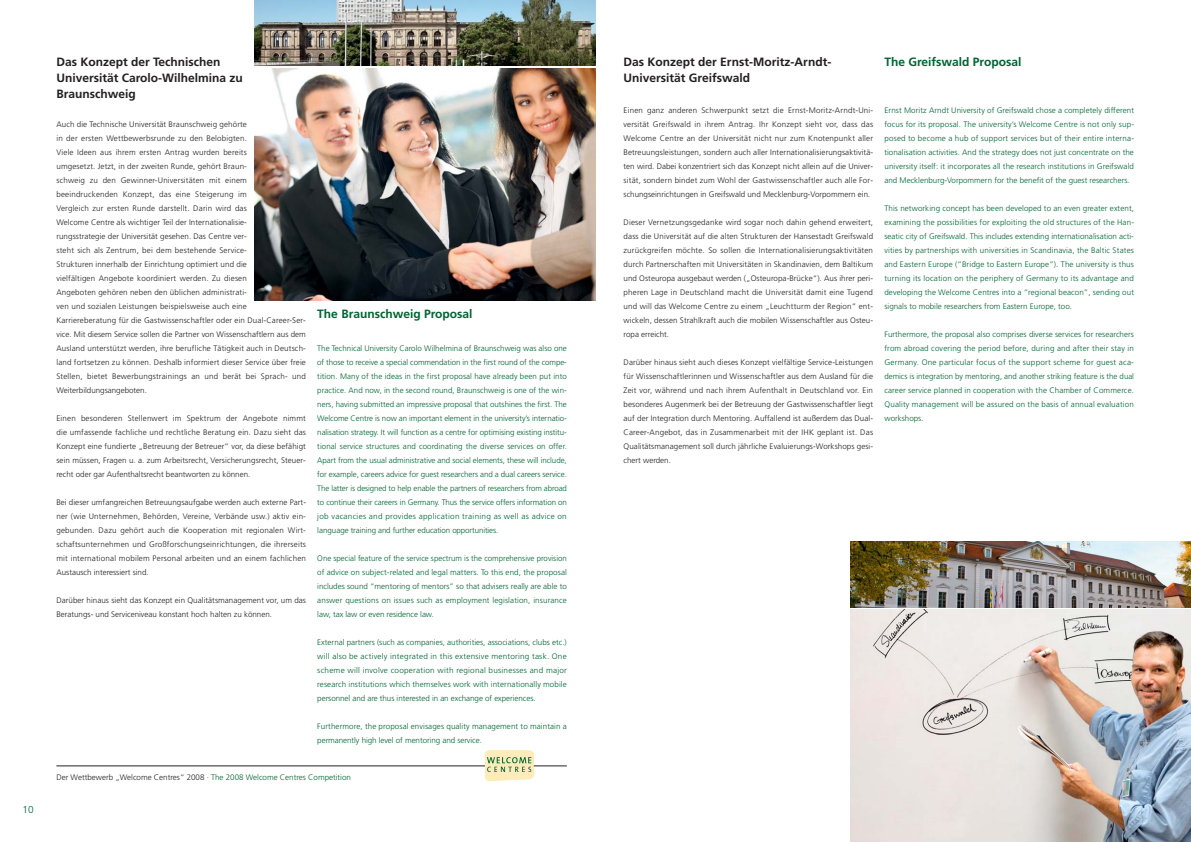
<style>
.page{position:relative;width:1191px;height:842px;background:#fff}
.page>*{position:absolute;margin:0;border:0;box-sizing:border-box;transform-origin:0 0}
.t1{font:700 12px/16px "Frutiger";color:#231f20}
.t2{font:700 12px "Frutiger";color:#006232}
.t3{font:300 10px "Frutiger";color:#006232}
.t4{font:300 8px/14px "Frutiger";letter-spacing:.015em;color:#231f20;text-align:justify}
.t5{font:300 8px/14px "Frutiger";color:#006232;text-align:justify}
.s1{color:#006232}
</style>
<div class="page">
<img style="left:255px;top:0;width:340px;height:66px">
<img style="left:255px;top:68px;width:340px;height:233px">
<hr style="left:56px;top:766px;width:511px;height:1px;background:#231f20">
<svg style="left:485px;top:750px;width:49px;height:31px;background:#e3deae"></svg>
<img style="left:850px;top:542px;width:340px;height:65px">
<img style="left:850px;top:610px;width:340px;height:232px">
<p class="t3" style="left:23px;top:806px;width:13px">10</p>
<h1 class="t1" style="left:56px;top:55px;width:188px">Das Konzept der Technischen<br>Universität Carolo-Wilhelmina zu<br>Braunschweig</h1>
<p class="t4" style="left:56px;top:118px;width:251px;text-align:left">Auch die Technische Universität Braunschweig gehörte<br>in der ersten Wettbewerbsrunde zu den Belobigten.<br>Viele Ideen aus ihrem ersten Antrag wurden bereits<br>umgesetzt. Jetzt, in der zweiten Runde, gehört Braun-<br>schweig zu den Gewinner-Universitäten mit einem beeindruckenden Konzept, das eine Steigerung im<br>Vergleich zur ersten Runde darstellt. Darin wird das<br>Welcome Centre als wichtiger Teil der Internationalisie-<br>rungsstrategie der Universität gesehen. Das Centre ver-<br>steht sich als Zentrum, bei dem bestehende Service-<br>Strukturen innerhalb der Einrichtung optimiert und die<br>vielfältigen Angebote koordiniert werden. Zu diesen<br>Angeboten gehören neben den üblichen administrati-<br>ven und sozialen Leistungen beispielsweise auch eine Karriereberatung für die Gastwissenschaftler oder ein Dual-Career-Ser&shy;vice. Mit diesem Service sollen die Partner von Wissenschaftlern aus dem Ausland unterstützt werden, ihre berufliche Tätigkeit auch in Deutsch&shy;land fortsetzen zu können. Deshalb informiert dieser Service über freie Stellen, bietet Bewerbungstrainings an und berät bei Sprach- und Weiterbildungsangeboten.</p>
<p class="t4" style="left:56px;top:412px;width:251px">Einen besonderen Stellenwert im Spektrum der Angebote nimmt die umfassende fachliche und rechtliche Beratung ein. Dazu sieht das Konzept eine fundierte „Betreuung der Betreuer“ vor, da diese befähigt sein müssen, Fragen u. a. zum Arbeitsrecht, Versicherungsrecht, Steuer&shy;recht oder gar Aufenthaltsrecht beantworten zu können.</p>
<p class="t4" style="left:56px;top:496px;width:251px">Bei dieser umfangreichen Betreuungsaufgabe werden auch externe Part&shy;ner (wie Unternehmen, Behörden, Vereine, Verbände usw.) aktiv ein&shy;gebunden. Dazu gehört auch die Kooperation mit regionalen Wirt&shy;schaftsunternehmen und Großforschungseinrichtungen, die ihrerseits mit international mobilem Personal arbeiten und an einem fachlichen Austausch interessiert sind.</p>
<p class="t4" style="left:56px;top:594px;width:251px">Darüber hinaus sieht das Konzept ein Qualitätsmanagement vor, um das<br>Beratungs- und Serviceniveau konstant hoch halten zu können.</p>
<h1 class="t2" style="left:317px;top:309px;width:157px">The Braunschweig Proposal</h1>
<p class="t5" style="left:317px;top:342px;width:251px">The Technical University Carolo Wilhelmina of Braunschweig was also one of those to receive a special commendation in the first round of the compe&shy;tition. Many of the ideas in the first proposal have already been put into practice. And now, in the second round, Braunschweig is one of the win&shy;ners, having submitted an impressive proposal that outshines the first. The Welcome Centre is now an important element in the university’s internatio&shy;nalisation strategy. It will function as a centre for optimising existing institu&shy;tional service structures and coordinating the diverse services on offer.<br>Apart from the usual administrative and social elements, these will include, for example, careers advice for guest researchers and a dual careers service.<br>The latter is designed to help enable the partners of researchers from abroad to continue their careers in Germany. Thus the service offers information on job vacancies and provides application training as well as advice on language training and further education opportunities.</p>
<p class="t5" style="left:317px;top:552px;width:251px">One special feature of the service spectrum is the comprehensive provision of advice on subject-related and legal matters. To this end, the proposal includes sound “mentoring of mentors” so that advisers really are able to answer questions on issues such as employment legislation, insurance law, tax law or even residence law.</p>
<p class="t5" style="left:317px;top:636px;width:251px">External partners (such as companies, authorities, associations, clubs etc.) will also be actively integrated in this extensive mentoring task. One scheme will involve cooperation with regional businesses and major research institutions which themselves work with internationally mobile personnel and are thus interested in an exchange of experiences.</p>
<p class="t5" style="left:317px;top:720px;width:251px">Furthermore, the proposal envisages quality management to maintain a permanently high level of mentoring and service.</p>
<p class="t4" style="left:56px;top:771px;width:296px">Der Wettbewerb „Welcome Centres“ 2008 · <span class="s1">The 2008 Welcome Centres Competition</span></p>
<h1 class="t1" style="left:623px;top:55px;width:209px">Das Konzept der Ernst-Moritz-Arndt-<br>Universität Greifswald</h1>
<p class="t4" style="left:623px;top:104px;width:251px">Einen ganz anderen Schwerpunkt setzt die Ernst-Moritz-Arndt-Uni&shy;versität Greifswald in ihrem Antrag. Ihr Konzept sieht vor, dass das Welcome Centre an der Universität nicht nur zum Knotenpunkt aller Betreuungsleistungen, sondern auch aller Internationalisierungsaktivitä&shy;ten wird. Dabei konzentriert sich das Konzept nicht allein auf die Univer&shy;sität, sondern bindet zum Wohl der Gastwissenschaftler auch alle For&shy;schungseinrichtungen in Greifswald und Mecklenburg-Vorpommern ein.</p>
<p class="t4" style="left:623px;top:216px;width:251px">Dieser Vernetzungsgedanke wird sogar noch dahin gehend erweitert, dass die Universität auf die alten Strukturen der Hansestadt Greifswald zurückgreifen möchte. So sollen die Internationalisierungsaktivitäten durch Partnerschaften mit Universitäten in Skandinavien, dem Baltikum und Osteuropa ausgebaut werden („Osteuropa-Brücke“). Aus ihrer peri&shy;pheren Lage in Deutschland macht die Universität damit eine Tugend und will das Welcome Centre zu einem „Leuchtturm der Region“ ent&shy;wickeln, dessen Strahlkraft auch die mobilen Wissenschaftler aus Osteu&shy;ropa erreicht.</p>
<p class="t4" style="left:623px;top:356px;width:251px">Darüber hinaus sieht auch dieses Konzept vielfältige Service-Leistungen für Wissenschaftlerinnen und Wissenschaftler aus dem Ausland für die Zeit vor, während und nach ihrem Aufenthalt in Deutschland vor. Ein besonderes Augenmerk bei der Betreuung der Gastwissenschaftler liegt auf der Integration durch Mentoring. Auffallend ist außerdem das Dual-Career-Angebot, das in Zusammenarbeit mit der IHK geplant ist. Das Qualitätsmanagement soll durch jährliche Evaluierungs-Workshops gesi&shy;chert werden.</p>
<h1 class="t2" style="left:884px;top:57px;width:138px">The Greifswald Proposal</h1>
<p class="t5" style="left:884px;top:104px;width:251px">Ernst Moritz Arndt University of Greifswald chose a completely different focus for its proposal. The university’s Welcome Centre is not only sup&shy;posed to become a hub of support services but of their entire interna&shy;tionalisation activities. And the strategy does not just concentrate on the university itself: it incorporates all the research institutions in Greifswald and Mecklenburg-Vorpommern for the benefit of the guest researchers.</p>
<p class="t5" style="left:884px;top:202px;width:251px">This networking concept has been developed to an even greater extent, examining the possibilities for exploiting the old structures of the Han&shy;seatic city of Greifswald. This includes extending internationalisation acti&shy;vities by partnerships with universities in Scandinavia, the Baltic States and Eastern Europe (“Bridge to Eastern Europe”). The university is thus turning its location on the periphery of Germany to its advantage and developing the Welcome Centres into a “regional beacon”, sending out signals to mobile researchers from Eastern Europe, too.</p>
<p class="t5" style="left:884px;top:328px;width:251px">Furthermore, the proposal also comprises diverse services for researchers from abroad covering the period before, during and after their stay in Germany. One particular focus of the support scheme for guest aca&shy;demics is integration by mentoring, and another striking feature is the dual career service planned in cooperation with the Chamber of Commerce.<br>Quality management will be assured on the basis of annual evaluation workshops.</p>
</div>
